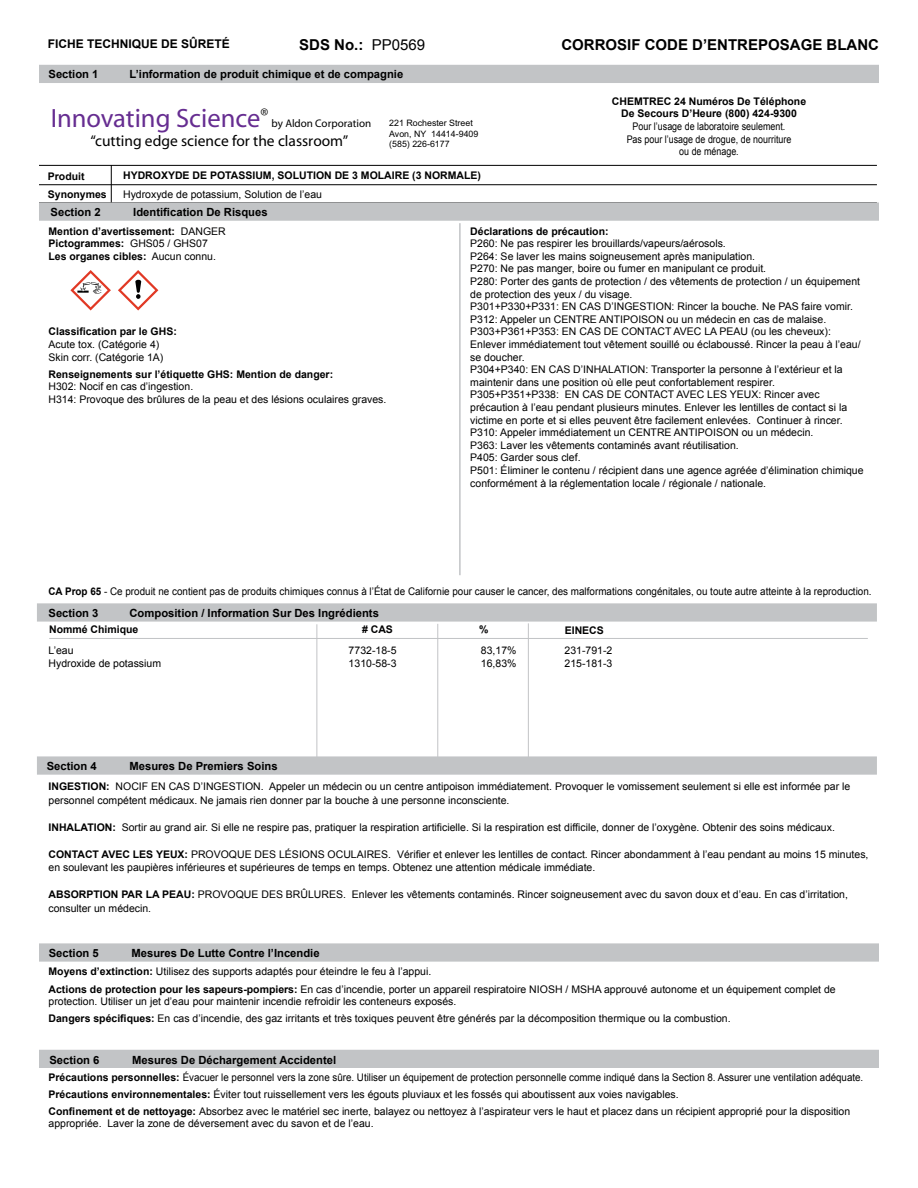
<style>
.page{position:relative;width:918px;height:1188px;background:#fff}
.page>*{position:absolute;margin:0;border:0;box-sizing:border-box;transform-origin:0 0}
.t1{font:26.55px "Myriad";color:#662d91}
.t2{font:15.45px "Myriad";color:#000}
.t3{font:700 15px "Arial";color:#000}
.t4{font:700 12px "Arial";color:#000}
.t5{font:700 11.25px "Arial";color:#000}
.t6{font:11.1px "Myriad";color:#000}
.t7{font:10.5px/12.6px "Arial";color:#000}
.t8{font:10.5px/16.8px "Arial";color:#000;scale:.93 1}
.t9{font:700 10.5px/12.6px "Arial";color:#000;text-align:center}
.t10{font:10.5px "Arial";color:#000;scale:.94 1}
.t11{font:10.5px/12.6px "Arial";color:#000;text-align:center;scale:.85 1}
.t12{font:8.85px/10.6px "Arial";color:#000}
.s1{font-weight:400}
.s2{font-weight:700}
</style>
<div class="page">
<hr style="left:111px;top:165px;width:1px;height:39px;background:#000">
<div style="left:39px;top:65px;width:840px;height:18px;background:#c2c4c6"></div>
<div style="left:37px;top:756px;width:840px;height:19px;background:#c2c4c6;border:2px solid #c2c4c6"></div>
<div style="left:39px;top:943px;width:840px;height:19px;background:#c2c4c6;border:2px solid #c2c4c6"></div>
<hr style="left:39px;top:184px;width:838px;height:1px;background:#000">
<div style="left:39px;top:1050px;width:840px;height:18px;background:#c2c4c6"></div>
<div style="left:37px;top:603px;width:840px;height:19px;background:#c2c4c6;border:2px solid #c2c4c6"></div>
<div style="left:39px;top:202px;width:840px;height:19px;background:#c2c4c6;border:2px solid #c2c4c6"></div>
<hr style="left:39px;top:165px;width:838px;height:1px;background:#000">
<hr style="left:437px;top:624px;width:1px;height:135px;background:#c2c4c6">
<hr style="left:49px;top:638px;width:819px;height:1px;background:#c2c4c6">
<hr style="left:316px;top:624px;width:1px;height:135px;background:#c2c4c6">
<hr style="left:528px;top:623px;width:1px;height:135px;background:#c2c4c6">
<hr style="left:459px;top:223px;width:2px;height:352px;background:#c2c4c6">
<svg style="left:118px;top:270px;width:40px;height:41px"></svg>
<svg style="left:70px;top:270px;width:41px;height:41px"></svg>
<p class="t4" style="left:48px;top:36px;width:184px">FICHE TECHNIQUE DE SÛRETÉ</p>
<p class="t5" style="left:49px;top:67px;width:52px">Section 1</p>
<p class="t5" style="left:130px;top:67px;width:275px">L’information de produit chimique et de compagnie</p>
<h3 class="t3" style="left:299px;top:35px;width:127px">SDS No.: <span class="s1">PP0569</span></h3>
<h1 class="t1" style="left:51px;top:105px;width:219px">Innovating Science<sup>®</sup></h1>
<p class="t6" style="left:272px;top:118px;width:101px">by Aldon Corporation</p>
<h2 class="t2" style="left:91px;top:133px;width:259px">“cutting edge science for the classroom”</h2>
<p class="t12" style="left:389px;top:118px;width:91px">221 Rochester Street<br>Avon, NY 14414-9409 (585) 226-6177</p>
<p class="t9" style="left:48px;top:170px;width:38px">Produit</p>
<p class="t9" style="left:48px;top:188px;width:60px">Synonymes</p>
<p class="t9" style="left:123px;top:169px;width:359px">HYDROXYDE DE POTASSIUM, SOLUTION DE 3 MOLAIRE (3 NORMALE)</p>
<p class="t7" style="left:123px;top:188px;width:201px">Hydroxyde de potassium, Solution de l’eau</p>
<p class="t5" style="left:51px;top:204px;width:52px">Section 2</p>
<p class="t5" style="left:133px;top:204px;width:136px">Identification De Risques</p>
<h3 class="t3" style="left:561px;top:35px;width:319px">CORROSIF CODE D’ENTREPOSAGE BLANC</h3>
<p class="t9" style="left:612px;top:95px;width:196px">CHEMTREC 24 Numéros De Téléphone<br>De Secours D’Heure (800) 424-9300</p>
<p class="t11" style="left:627px;top:120px;width:195px">Pour l’usage de laboratoire seulement.<br>Pas pour l’usage de drogue, de nourriture ou de ménage.</p>
<p class="t9" style="left:49px;top:225px;width:179px;text-align:left">Mention d’avertissement: <span class="s1">DANGER<br></span>Pictogrammes: <span class="s1">GHS05 / GHS07<br></span>Les organes cibles: <span class="s1">Aucun connu.</span></p>
<p class="t9" style="left:49px;top:326px;width:130px">Classification par le GHS:</p>
<p class="t7" style="left:49px;top:338px;width:116px">Acute tox. (Catégorie 4)<br>Skin corr. (Catégorie 1A)</p>
<p class="t9" style="left:49px;top:368px;width:286px">Renseignements sur l’étiquette GHS: Mention de danger:</p>
<p class="t7" style="left:49px;top:380px;width:339px">H302: Nocif en cas d’ingestion.<br>H314: Provoque des brûlures de la peau et des lésions oculaires graves.</p>
<p class="t9" style="left:470px;top:225px;width:140px">Déclarations de précaution:</p>
<p class="t7" style="left:470px;top:237px;width:395px">P260: Ne pas respirer les brouillards/vapeurs/aérosols.<br>P264: Se laver les mains soigneusement après manipulation.<br>P270: Ne pas manger, boire ou fumer en manipulant ce produit.<br>P280: Porter des gants de protection / des vêtements de protection / un équipement de protection des yeux / du visage.<br>P301+P330+P331: EN CAS D’INGESTION: Rincer la bouche. Ne PAS faire vomir.<br>P312: Appeler un CENTRE ANTIPOISON ou un médecin en cas de malaise.<br>P303+P361+P353: EN CAS DE CONTACT AVEC LA PEAU (ou les cheveux):<br>Enlever immédiatement tout vêtement souillé ou éclaboussé. Rincer la peau à l’eau/ se doucher.<br>P304+P340: EN CAS D’INHALATION: Transporter la personne à l’extérieur et la maintenir dans une position où elle peut confortablement respirer.<br>P305+P351+P338: EN CAS DE CONTACT AVEC LES YEUX: Rincer avec précaution à l’eau pendant plusieurs minutes. Enlever les lentilles de contact si la victime en porte et si elles peuvent être facilement enlevées. Continuer à rincer.<br>P310: Appeler immédiatement un CENTRE ANTIPOISON ou un médecin.<br>P363: Laver les vêtements contaminés avant réutilisation.<br>P405: Garder sous clef.<br>P501: Éliminer le contenu / récipient dans une agence agréée d’élimination chimique conformément à la réglementation locale / régionale / nationale.</p>
<p class="t10" style="left:49px;top:585px;width:877px"><span class="s2">CA Prop 65</span> - Ce produit ne contient pas de produits chimiques connus à l’État de Californie pour causer le cancer, des malformations congénitales, ou toute autre atteinte à la reproduction.</p>
<p class="t5" style="left:49px;top:605px;width:52px">Section 3</p>
<p class="t5" style="left:130px;top:605px;width:251px">Composition / Information Sur Des Ingrédients</p>
<p class="t9" style="left:49px;top:623px;width:91px">Nommé Chimique</p>
<p class="t9" style="left:362px;top:623px;width:32px"># CAS</p>
<p class="t9" style="left:479px;top:623px;width:11px">%</p>
<p class="t9" style="left:565px;top:624px;width:41px">EINECS</p>
<p class="t7" style="left:49px;top:644px;width:27px">L’eau</p>
<p class="t7" style="left:349px;top:644px;width:49px">7732-18-5</p>
<p class="t7" style="left:481px;top:644px;width:37px">83,17%</p>
<p class="t7" style="left:565px;top:644px;width:49px">231-791-2</p>
<p class="t7" style="left:49px;top:657px;width:114px">Hydroxide de potassium</p>
<p class="t7" style="left:349px;top:657px;width:49px">1310-58-3</p>
<p class="t7" style="left:481px;top:657px;width:37px">16,83%</p>
<p class="t7" style="left:565px;top:657px;width:49px">215-181-3</p>
<p class="t5" style="left:47px;top:759px;width:52px">Section 4</p>
<p class="t5" style="left:129px;top:759px;width:150px">Mesures De Premiers Soins</p>
<p class="t7" style="left:49px;top:780px;width:803px;line-height:13.5px"><span class="s2">INGESTION:</span> NOCIF EN CAS D’INGESTION. Appeler un médecin ou un centre antipoison immédiatement. Provoquer le vomissement seulement si elle est informée par le personnel compétent médicaux. Ne jamais rien donner par la bouche à une personne inconsciente.</p>
<p class="t7" style="left:49px;top:821px;width:788px"><span class="s2">INHALATION:</span> Sortir au grand air. Si elle ne respire pas, pratiquer la respiration artificielle. Si la respiration est difficile, donner de l’oxygène. Obtenir des soins médicaux.</p>
<p class="t7" style="left:49px;top:847px;width:822px;line-height:13.5px"><span class="s2">CONTACT AVEC LES YEUX:</span> PROVOQUE DES LÉSIONS OCULAIRES. Vérifier et enlever les lentilles de contact. Rincer abondamment à l’eau pendant au moins 15 minutes, en soulevant les paupières inférieures et supérieures de temps en temps. Obtenez une attention médicale immédiate.</p>
<p class="t7" style="left:49px;top:888px;width:801px;line-height:13.5px"><span class="s2">ABSORPTION PAR LA PEAU:</span> PROVOQUE DES BRÛLURES. Enlever les vêtements contaminés. Rincer soigneusement avec du savon doux et d’eau. En cas d’irritation, consulter un médecin.</p>
<p class="t5" style="left:49px;top:946px;width:52px">Section 5</p>
<p class="t5" style="left:132px;top:946px;width:190px">Mesures De Lutte Contre l’Incendie</p>
<p class="t7" style="left:49px;top:963px;width:789px;line-height:18px"><span class="s2">Moyens d’extinction:</span> Utilisez des supports adaptés pour éteindre le feu à l’appui.<br><span class="s2">Actions de protection pour les sapeurs-pompiers:</span> En cas d’incendie, porter un appareil respiratoire NIOSH / MSHA approuvé autonome et un équipement complet de</p>
<p class="t7" style="left:49px;top:993px;width:684px;line-height:16.5px">protection. Utiliser un jet d’eau pour maintenir incendie refroidir les conteneurs exposés.<br><span class="s2">Dangers spécifiques:</span> En cas d’incendie, des gaz irritants et très toxiques peuvent être générés par la décomposition thermique ou la combustion.</p>
<p class="t5" style="left:49px;top:1052px;width:52px">Section 6</p>
<p class="t5" style="left:132px;top:1052px;width:206px">Mesures De Déchargement Accidentel</p>
<p class="t8" style="left:49px;top:1069px;width:878px"><span class="s2">Précautions personnelles:</span> Évacuer le personnel vers la zone sûre. Utiliser un équipement de protection personnelle comme indiqué dans la Section 8. Assurer une ventilation adéquate.<br><span class="s2">Précautions environnementales:</span> Éviter tout ruissellement vers les égouts pluviaux et les fossés qui aboutissent aux voies navigables.<br><span class="s2">Confinement et de nettoyage:</span> Absorbez avec le matériel sec inerte, balayez ou nettoyez à l’aspirateur vers le haut et placez dans un récipient approprié pour la disposition</p>
<p class="t7" style="left:49px;top:1117px;width:327px">appropriée. Laver la zone de déversement avec du savon et de l’eau.</p>
</div>
